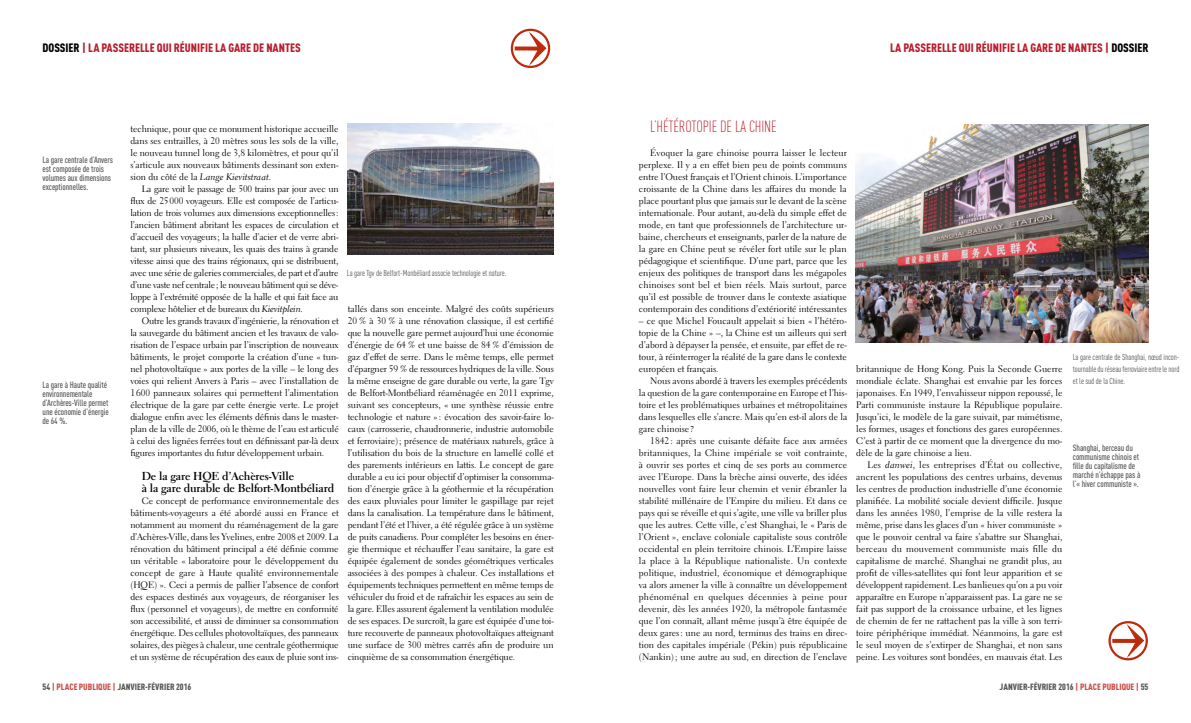
<style>
.page{position:relative;width:1191px;height:723px;background:#fff}
.page>*{position:absolute;margin:0;border:0;box-sizing:border-box;transform-origin:0 0}
.t1{font:300 16px "DIN Cond";letter-spacing:-.01em;color:#ba1f2c}
.t2{font:900 12px "DIN Cond";color:#ba1f2c}
.t3{font:700 11.5px/12px "Electra LT";letter-spacing:-.01em;color:#000}
.t4{font:9.4px/12px "Electra LT";color:#000;text-align:justify}
.t5{font:9.4px "Electra LT Cursive";color:#000}
.t6{font:500 9px/9px "DIN Cond";letter-spacing:-.01em;color:#575756}
.t7{font:900 9px "DIN Cond";color:#575756}
.t8{font:8.5px/12px "DIN Cond";letter-spacing:-.01em;color:#575756;text-align:justify}
.s1{color:#000}
.s2{font-family:"Electra LT"}
.s3{font-family:"Electra LT Cursive"}
.s4{color:#c84f4a}
</style>
<div class="page">
<img style="left:347px;top:124px;width:206px;height:130px">
<img style="left:855px;top:125px;width:293px;height:217px">
<div style="left:511px;top:29px;width:39px;height:39px;border:2px solid #bd2b0b;border-radius:50%"></div>
<svg style="left:515px;top:33px;width:31px;height:30px"></svg>
<div style="left:1108px;top:621px;width:40px;height:39px;border:2px solid #bd2b0b;border-radius:50%"></div>
<svg style="left:1112px;top:625px;width:31px;height:31px"></svg>
<p class="t2" style="left:43px;top:40px;width:260px"><span class="s1">DOSSIER</span> | LA PASSERELLE QUI RÉUNIFIE LA GARE DE NANTES</p>
<p class="t6" style="left:43px;top:155px;width:72px">La gare centrale d’Anvers est composée de trois volumes aux dimensions exceptionnelles.</p>
<p class="t6" style="left:43px;top:380px;width:68px">La gare à Haute qualité environnementale d’Archères-Ville permet une économie d’énergie de 64 %.</p>
<p class="t4" style="left:130px;top:123px;width:210px">technique, pour que ce monument historique accueille dans ses entrailles, à 20 mètres sous les sols de la ville, le nouveau tunnel long de 3,8 kilomètres, et pour qu’il s’articule aux nouveaux bâtiments dessinant son exten-</p>
<p class="t5" style="left:130px;top:171px;width:142px"><span class="s2">sion du côté de la</span> Lange Kievitstraat<span class="s2">.</span></p>
<p class="t4" style="left:130px;top:183px;width:210px;text-indent:11px">La gare voit le passage de 500 trains par jour avec un flux de 25000 voyageurs. Elle est composée de l’articu&shy;lation de trois volumes aux dimensions exceptionnelles: l’ancien bâtiment abritant les espaces de circulation et d’accueil des voyageurs; la halle d’acier et de verre abri&shy;tant, sur plusieurs niveaux, les quais des trains à grande vitesse ainsi que des trains régionaux, qui se distribuent, avec une série de galeries commerciales, de part et d’autre d’une vaste nef centrale; le nouveau bâtiment qui se déve&shy;loppe à l’extrémité opposée de la halle et qui fait face au complexe hôtelier et de bureaux du <span class="s3">Kievitplein</span>.</p>
<p class="t4" style="left:130px;top:315px;width:210px;text-indent:11px">Outre les grands travaux d’ingénierie, la rénovation et la sauvegarde du bâtiment ancien et les travaux de valo&shy;risation de l’espace urbain par l’inscription de nouveaux bâtiments, le projet comporte la création d’une « tun&shy;nel photovoltaïque » aux portes de la ville – le long des voies qui relient Anvers à Paris – avec l’installation de 1600 panneaux solaires qui permettent l’alimentation électrique de la gare par cette énergie verte. Le projet dialogue enfin avec les éléments définis dans le master&shy;plan de la ville de 2006, où le thème de l’eau est articulé à celui des lignées ferrées tout en définissant par-là deux figures importantes du futur développement urbain.</p>
<p class="t3" style="left:142px;top:470px;width:194px">De la gare HQE d’Achères-Ville<br>à la gare durable de Belfort-Montbéliard</p>
<p class="t4" style="left:130px;top:495px;width:210px;text-indent:11px">Ce concept de performance environnementale des bâtiments-voyageurs a été abordé aussi en France et notamment au moment du réaménagement de la gare d’Achères-Ville, dans les Yvelines, entre 2008 et 2009. La rénovation du bâtiment principal a été définie comme un véritable « laboratoire pour le développement du concept de gare à Haute qualité environnementale (HQE) ». Ceci a permis de pallier l’absence de confort des espaces destinés aux voyageurs, de réorganiser les flux (personnel et voyageurs), de mettre en conformité son accessibilité, et aussi de diminuer sa consommation énergétique. Des cellules photovoltaïques, des panneaux solaires, des pièges à chaleur, une centrale géothermique et un système de récupération des eaux de pluie sont ins-</p>
<p class="t7" style="left:43px;top:681px;width:150px">54 <span class="s4">| PLACE PUBLIQUE |</span> JANVIER-FÉVRIER 2016</p>
<p class="t8" style="left:347px;top:267px;width:161px">La gare Tgv de Belfort-Monbéliard associe technologie et nature.</p>
<p class="t4" style="left:348px;top:303px;width:208px">tallés dans son enceinte. Malgré des coûts supérieurs 20 % à 30 % à une rénovation classique, il est certifié que la nouvelle gare permet aujourd’hui une économie d’énergie de 64 % et une baisse de 84 % d’émission de gaz d’effet de serre. Dans le même temps, elle permet d’épargner 59 % de ressources hydriques de la ville. Sous la même enseigne de gare durable ou verte, la gare Tgv de Belfort-Montbéliard réaménagée en 2011 exprime, suivant ses concepteurs, « une synthèse réussie entre technologie et nature » : évocation des savoir-faire lo&shy;caux (carrosserie, chaudronnerie, industrie automobile et ferroviaire); présence de matériaux naturels, grâce à l’utilisation du bois de la structure en lamellé collé et des parements intérieurs en lattis. Le concept de gare durable a eu ici pour objectif d’optimiser la consomma&shy;tion d’énergie grâce à la géothermie et la récupération des eaux pluviales pour limiter le gaspillage par rejet dans la canalisation. La température dans le bâtiment, pendant l’été et l’hiver, a été régulée grâce à un système de puits canadiens. Pour compléter les besoins en éner&shy;gie thermique et réchauffer l’eau sanitaire, la gare est équipée également de sondes géométriques verticales associées à des pompes à chaleur. Ces installations et équipements techniques permettent en même temps de véhiculer du froid et de rafraîchir les espaces au sein de la gare. Elles assurent également la ventilation modulée de ses espaces. De surcroît, la gare est équipée d’une toi&shy;ture recouverte de panneaux photovoltaïques atteignant une surface de 300 mètres carrés afin de produire un cinquième de sa consommation énergétique.</p>
<p class="t2" style="left:890px;top:40px;width:260px">LA PASSERELLE QUI RÉUNIFIE LA GARE DE NANTES | <span class="s1">DOSSIER</span></p>
<h1 class="t1" style="left:650px;top:117px;width:128px">L’HÉTÉROTOPIE DE LA CHINE</h1>
<p class="t4" style="left:639px;top:147px;width:209px;text-indent:11px">Évoquer la gare chinoise pourra laisser le lecteur perplexe. Il y a en effet bien peu de points communs entre l’Ouest français et l’Orient chinois. L’importance croissante de la Chine dans les affaires du monde la place pourtant plus que jamais sur le devant de la scène internationale. Pour autant, au-delà du simple effet de mode, en tant que professionnels de l’architecture ur&shy;baine, chercheurs et enseignants, parler de la nature de la gare en Chine peut se révéler fort utile sur le plan pédagogique et scientifique. D’une part, parce que les enjeux des politiques de transport dans les mégapoles chinoises sont bel et bien réels. Mais surtout, parce qu’il est possible de trouver dans le contexte asiatique contemporain des conditions d’extériorité intéressantes</p>
<p class="t4" style="left:639px;top:315px;width:209px">– ce que Michel Foucault appelait si bien « l’hétéro&shy;topie de la Chine » –, la Chine est un ailleurs qui sert d’abord à dépayser la pensée, et ensuite, par effet de re&shy;tour, à réinterroger la réalité de la gare dans le contexte européen et français.</p>
<p class="t4" style="left:639px;top:375px;width:210px;text-indent:11px">Nous avons abordé à travers les exemples précédents la question de la gare contemporaine en Europe et l’his&shy;toire et les problématiques urbaines et métropolitaines dans lesquelles elle s’ancre. Mais qu’en est-il alors de la gare chinoise ?</p>
<p class="t4" style="left:639px;top:435px;width:210px;text-indent:11px">1842 : après une cuisante défaite face aux armées britanniques, la Chine impériale se voit contrainte, à ouvrir ses portes et cinq de ses ports au commerce avec l’Europe. Dans la brèche ainsi ouverte, des idées nouvelles vont faire leur chemin et venir ébranler la stabilité millénaire de l’Empire du milieu. Et dans ce pays qui se réveille et qui s’agite, une ville va briller plus que les autres. Cette ville, c’est Shanghai, le « Paris de l’Orient », enclave coloniale capitaliste sous contrôle occidental en plein territoire chinois. L’Empire laisse la place à la République nationaliste. Un contexte politique, industriel, économique et démographique va alors amener la ville à connaître un développement phénoménal en quelques décennies à peine pour devenir, dès les années 1920, la métropole fantasmée que l’on connaît, allant même jusqu’à être équipée de deux gares: une au nord, terminus des trains en direc&shy;tion des capitales impériale (Pékin) puis républicaine (Nankin); une autre au sud, en direction de l’enclave</p>
<p class="t4" style="left:856px;top:363px;width:208px">britannique de Hong Kong. Puis la Seconde Guerre mondiale éclate. Shanghai est envahie par les forces japonaises. En 1949, l’envahisseur nippon repoussé, le Parti communiste instaure la République populaire.<br>Jusqu’ici, le modèle de la gare suivait, par mimétisme, les formes, usages et fonctions des gares européennes.<br>C’est à partir de ce moment que la divergence du mo&shy;dèle de la gare chinoise a lieu.</p>
<p class="t4" style="left:856px;top:459px;width:208px;text-indent:11px">Les <span class="s3">danwei</span>, les entreprises d’État ou collective, ancrent les populations des centres urbains, devenus les centres de production industrielle d’une économie planifiée. La mobilité sociale devient difficile. Jusque dans les années 1980, l’emprise de la ville restera la même, prise dans les glaces d’un « hiver communiste » que le pouvoir central va faire s’abattre sur Shanghai, berceau du mouvement communiste mais fille du capitalisme de marché. Shanghai ne grandit plus, au profit de villes-satellites qui font leur apparition et se développent rapidement. Les banlieues qu’on a pu voir apparaître en Europe n’apparaissent pas. La gare ne se fait pas support de la croissance urbaine, et les lignes de chemin de fer ne rattachent pas la ville à son terri&shy;toire périphérique immédiat. Néanmoins, la gare est le seul moyen de s’extirper de Shanghai, et non sans peine. Les voitures sont bondées, en mauvais état. Les</p>
<p class="t8" style="left:1072px;top:351px;width:108px">La gare centrale de Shanghai, nœud incon&shy;tournable du réseau ferroviaire entre le nord et le sud de la Chine.</p>
<p class="t6" style="left:1072px;top:443px;width:69px">Shanghai, berceau du communisme chinois et fille du capitalisme de marché n’échappe pas à l’« hiver communiste ».</p>
<p class="t7" style="left:999px;top:681px;width:150px">JANVIER-FÉVRIER 2016 <span class="s4">| PLACE PUBLIQUE |</span> 55</p>
</div>
